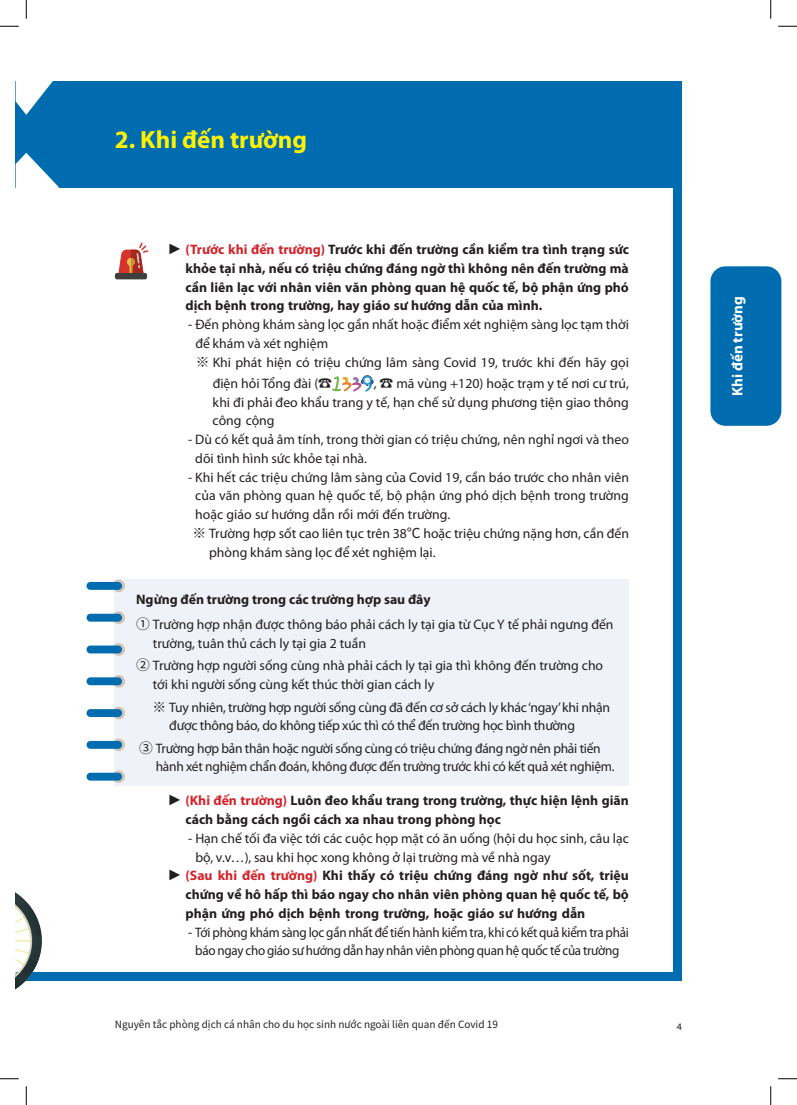
<style>
.page{position:relative;width:797px;height:1105px;background:#fff}
.page>*{position:absolute;margin:0;border:0;box-sizing:border-box;transform-origin:0 0}
.t1{font:700 25px "Myriad Pro";color:#fff101}
.t2{font:700 15px "Myriad Pro";color:#fff}
.t3{font:13.75px/18.8px "Myriad Pro";color:#231f20}
.t4{font:700 13.75px/18.8px "Myriad Pro";color:#231f20;text-align:justify}
.t5{font:13.75px/22.2px "Myriad Pro";letter-spacing:-.02em;color:#231f20;text-align:center}
.t6{font:10px "Noto Sans CJ Kkr";color:#231f20}
.t7{font:10px "Myriad Pro";color:#231f20}
.s1{font-family:"Arial";font-size:15px}
.s2{color:#d1232a}
.s3{font-family:"Noto Sans CJ Kkr"}
.s4{font-weight:700}
</style>
<div class="page">
<div style="left:673px;top:187px;width:9px;height:794px;background:#006cb0"></div>
<div style="left:16px;top:972px;width:657px;height:9px;background:#006cb0"></div>
<div style="left:16px;top:81px;width:666px;height:106px;background:#006cb0"></div>
<svg style="left:16px;top:81px;width:37px;height:34px"></svg>
<svg style="left:16px;top:153px;width:43px;height:35px"></svg>
<img style="left:16px;top:893px;width:26px;height:96px">
<svg style="left:118px;top:243px;width:30px;height:33px"></svg>
<div style="left:115px;top:273px;width:32px;height:6px;background:#3e3e3f;border-radius:2px"></div>
<svg style="left:332px;top:375px;width:42px;height:17px"></svg>
<div style="left:115px;top:579px;width:514px;height:206px;background:#eff3f9"></div>
<svg style="left:112px;top:580px;width:13px;height:12px"></svg>
<div style="left:86px;top:582px;width:36px;height:8px;background:#006cb0;border-radius:4px"></div>
<svg style="left:112px;top:611px;width:13px;height:13px"></svg>
<div style="left:86px;top:614px;width:36px;height:8px;background:#006cb0;border-radius:4px"></div>
<svg style="left:112px;top:643px;width:13px;height:13px"></svg>
<div style="left:86px;top:645px;width:36px;height:8px;background:#006cb0;border-radius:4px"></div>
<svg style="left:112px;top:738px;width:13px;height:13px"></svg>
<div style="left:86px;top:741px;width:36px;height:8px;background:#006cb0;border-radius:4px"></div>
<svg style="left:112px;top:675px;width:13px;height:13px"></svg>
<div style="left:86px;top:677px;width:36px;height:8px;background:#006cb0;border-radius:4px"></div>
<svg style="left:112px;top:707px;width:13px;height:12px"></svg>
<div style="left:86px;top:709px;width:36px;height:8px;background:#006cb0;border-radius:4px"></div>
<svg style="left:112px;top:770px;width:13px;height:13px"></svg>
<div style="left:86px;top:773px;width:36px;height:8px;background:#006cb0;border-radius:4px"></div>
<div style="left:710px;top:266px;width:71px;height:160px;background:#006cb0;border-radius:15px"></div>
<svg style="left:0;top:25px;width:19px;height:2px"></svg>
<svg style="left:778px;top:25px;width:19px;height:2px"></svg>
<svg style="left:0;top:1078px;width:19px;height:1px"></svg>
<svg style="left:778px;top:1078px;width:19px;height:1px"></svg>
<svg style="left:25px;top:0;width:2px;height:19px"></svg>
<svg style="left:25px;top:1086px;width:2px;height:19px"></svg>
<svg style="left:770px;top:0;width:1px;height:19px"></svg>
<svg style="left:770px;top:1086px;width:1px;height:19px"></svg>
<h1 class="t1" style="left:115px;top:123px;width:194px">2. Khi đến trường</h1>
<p class="t4" style="left:185px;top:240px;width:445px;text-indent:-18px"><span class="s1">►</span> <span class="s2">(Trước khi đến trường)</span> Trước khi đến trường cần kiểm tra tình trạng sức khỏe tại nhà, nếu có triệu chứng đáng ngờ thì không nên đến trường mà cần liên lạc với nhân viên văn phòng quan hệ quốc tế, bộ phận ứng phó dịch bệnh trong trường, hay giáo sư hướng dẫn của mình.</p>
<p class="t3" style="left:195px;top:315px;width:435px;text-indent:-7px">- Đến phòng khám sàng lọc gần nhất hoặc điểm xét nghiệm sàng lọc tạm thời để khám và xét nghiệm<br><span class="s3">※</span> Khi phát hiện có triệu chứng lâm sàng Covid 19, trước khi đến hãy gọi</p>
<p class="t3" style="left:213px;top:374px;width:121px">điện hỏi Tổng đài (<span class="s3">☎</span></p>
<p class="t3" style="left:213px;top:374px;width:418px;text-align:justify;text-indent:161px">, <span class="s3">☎</span> mã vùng +120) hoặc trạm y tế nơi cư trú, khi đi phải đeo khẩu trang y tế, hạn chế sử dụng phương tiện giao thông công cộng</p>
<p class="t3" style="left:195px;top:430px;width:435px;text-indent:-7px">- Dù có kết quả âm tính, trong thời gian có triệu chứng, nên nghỉ ngơi và theo dõi tình hình sức khỏe tại nhà.</p>
<p class="t3" style="left:188px;top:467px;width:442px">- Khi hết các triệu chứng lâm sàng của Covid 19, cần báo trước cho nhân viên</p>
<p class="t3" style="left:195px;top:486px;width:435px">của văn phòng quan hệ quốc tế, bộ phận ứng phó dịch bệnh trong trường</p>
<p class="t3" style="left:195px;top:505px;width:256px">hoặc giáo sư hướng dẫn rồi mới đến trường.</p>
<p class="t3" style="left:192px;top:524px;width:438px"><span class="s3">※</span> Trường hợp sốt cao liên tục trên 38<span class="s3">℃</span> hoặc triệu chứng nặng hơn, cần đến</p>
<p class="t3" style="left:209px;top:542px;width:228px">phòng khám sàng lọc để xét nghiệm lại.</p>
<p class="t3" style="left:136px;top:586px;width:479px;line-height:25.9px"><span class="s4">Ngừng đến trường trong các trường hợp sau đây<br></span><span class="s3">①</span> Trường hợp nhận được thông báo phải cách ly tại gia từ Cục Y tế phải ngưng đến</p>
<p class="t3" style="left:136px;top:632px;width:468px;line-height:22.2px;text-indent:17px">trường, tuân thủ cách ly tại gia 2 tuần<br><span class="s3">②</span> Trường hợp người sống cùng nhà phải cách ly tại gia thì không đến trường cho</p>
<p class="t5" style="left:153px;top:673px;width:459px;text-align:left">tới khi người sống cùng kết thúc thời gian cách ly<br><span class="s3">※</span> Tuy nhiên, trường hợp người sống cùng đã đến cơ sở cách ly khác ‘ngay’ khi nhận</p>
<p class="t5" style="left:139px;top:714px;width:463px">được thông báo, do không tiếp xúc thì có thể đến trường học bình thường<br><span class="s3">③</span> Trường hợp bản thân hoặc người sống cùng có triệu chứng đáng ngờ nên phải tiến</p>
<p class="t5" style="left:156px;top:755px;width:460px">hành xét nghiệm chẩn đoán, không được đến trường trước khi có kết quả xét nghiệm.</p>
<p class="t4" style="left:185px;top:791px;width:445px;text-indent:-18px"><span class="s1">►</span> <span class="s2">(Khi đến trường)</span> Luôn đeo khẩu trang trong trường, thực hiện lệnh giãn cách bằng cách ngồi cách xa nhau trong phòng học</p>
<p class="t3" style="left:188px;top:828px;width:442px">- Hạn chế tối đa việc tới các cuộc họp mặt có ăn uống (hội du học sinh, câu lạc</p>
<p class="t3" style="left:195px;top:847px;width:357px">bộ, v.v…), sau khi học xong không ở lại trường mà về nhà ngay</p>
<p class="t4" style="left:168px;top:866px;width:463px"><span class="s1">►</span> <span class="s2">(Sau khi đến trường)</span> Khi thấy có triệu chứng đáng ngờ như sốt, triệu</p>
<p class="t4" style="left:185px;top:884px;width:445px">chứng về hô hấp thì báo ngay cho nhân viên phòng quan hệ quốc tế, bộ</p>
<p class="t4" style="left:185px;top:903px;width:401px">phận ứng phó dịch bệnh trong trường, hoặc giáo sư hướng dẫn</p>
<p class="t5" style="left:188px;top:922px;width:442px;line-height:18.8px">- Tới phòng khám sàng lọc gần nhất để tiến hành kiểm tra, khi có kết quả kiểm tra phải báo ngay cho giáo sư hướng dẫn hay nhân viên phòng quan hệ quốc tế của trường</p>
<p class="t6" style="left:115px;top:1018px;width:384px">Nguyên tắc phòng dịch cá nhân cho du học sinh nước ngoài liên quan đến Covid 19</p>
<p class="t7" style="left:677px;top:1020px;width:7px">4</p>
<p class="t2" style="left:727px;top:396px;width:102px;rotate:-90deg">Khi đến trường</p>
</div>
